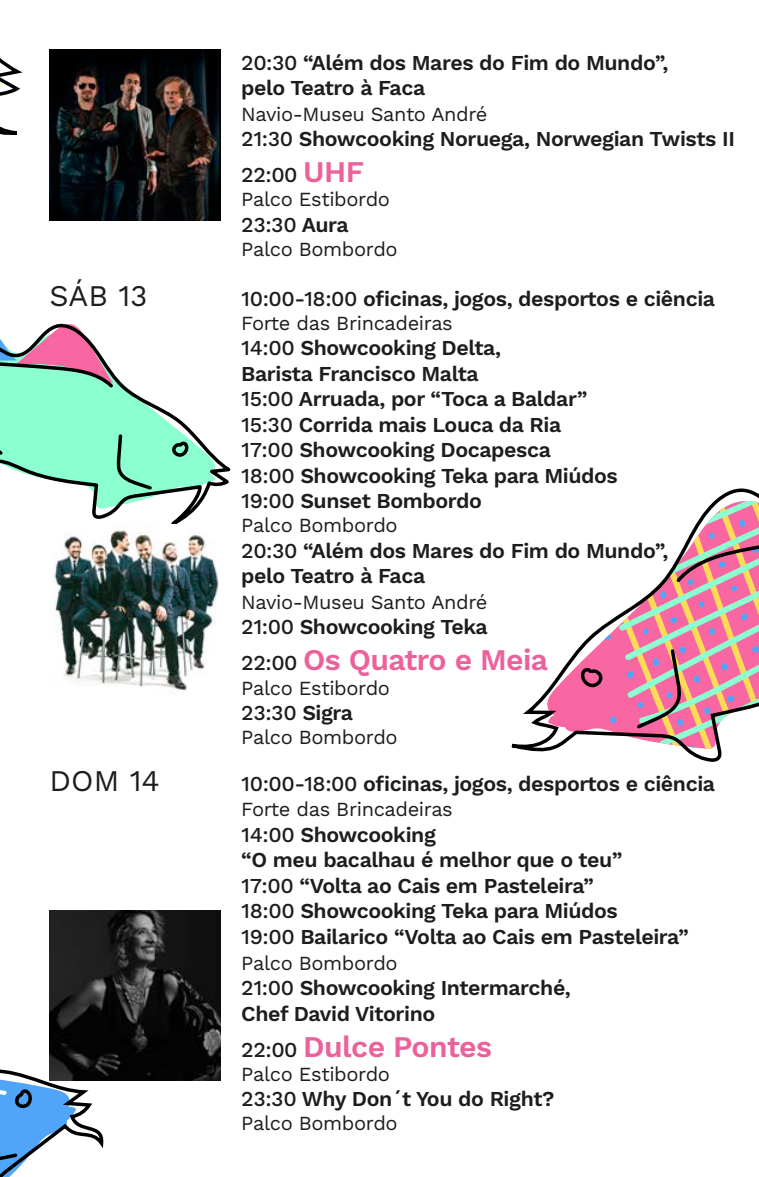
<style>
.page{position:relative;width:759px;height:1177px;background:#fff}
.page>*{position:absolute;margin:0;border:0;box-sizing:border-box;transform-origin:0 0}
.t1{font:600 30px "Work Sans";letter-spacing:-.02em;color:#ec619b}
.t2{font:30px "Work Sans";color:#1d1d1b}
.t3{font:600 21.25px/25.5px "Work Sans";letter-spacing:-.02em;color:#1d1d1b}
.t4{font:500 21.25px "Work Sans";letter-spacing:-.02em;color:#1d1d1b}
.t5{font:20px "Work Sans";letter-spacing:-.02em;color:#1d1d1b}
.s1{font-weight:500}
.s2{font-size:30px;color:#ec619b}
.s3{font-weight:600}
.s4{font-weight:500;font-size:21.25px;color:#1d1d1b}
</style>
<div class="page">
<svg style="left:0;top:1034px;width:104px;height:142px"></svg>
<svg style="left:0;top:49px;width:56px;height:172px"></svg>
<svg style="left:92px;top:404px;width:139px;height:120px"></svg>
<svg style="left:170px;top:438px;width:21px;height:19px"></svg>
<svg style="left:0;top:323px;width:154px;height:169px"></svg>
<svg style="left:511px;top:488px;width:247px;height:274px"></svg>
<svg style="left:578px;top:501px;width:180px;height:248px"></svg>
<img style="left:54px;top:530px;width:165px;height:162px">
<img style="left:50px;top:50px;width:170px;height:170px">
<img style="left:50px;top:910px;width:170px;height:170px">
<h1 class="t2" style="left:50px;top:278px;width:100px">SÁB 13</h1>
<p class="t3" style="left:241px;top:51px;width:428px"><span class="s1">20:30</span> “Além dos Mares do Fim do Mundo”, pelo Teatro à Faca</p>
<p class="t5" style="left:241px;top:102px;width:245px">Navio-Museu Santo André</p>
<p class="t3" style="left:241px;top:122px;width:495px;line-height:36px"><span class="s1">21:30</span> Showcooking Noruega, Norwegian Twists II<br><span class="s1">22:00</span> <span class="s2">UHF</span></p>
<p class="t5" style="left:241px;top:188px;width:150px">Palco Estibordo</p>
<p class="t4" style="left:241px;top:212px;width:109px">23:30 <span class="s3">Aura</span></p>
<p class="t5" style="left:241px;top:237px;width:158px">Palco Bombordo</p>
<p class="t3" style="left:241px;top:287px;width:475px"><span class="s1">10:00-18:00</span> oficinas, jogos, desportos e ciência</p>
<p class="t5" style="left:241px;top:311px;width:213px">Forte das Brincadeiras</p>
<p class="t3" style="left:241px;top:336px;width:378px"><span class="s1">14:00</span> Showcooking Delta,<br>Barista Francisco Malta<br><span class="s1">15:00</span> Arruada, por “Toca a Baldar”<br><span class="s1">15:30</span> Corrida mais Louca da Ria<br><span class="s1">17:00</span> Showcooking Docapesca<br><span class="s1">18:00</span> Showcooking Teka para Miúdos<br><span class="s1">19:00</span> Sunset Bombordo</p>
<p class="t5" style="left:241px;top:514px;width:158px">Palco Bombordo</p>
<p class="t3" style="left:241px;top:539px;width:428px"><span class="s1">20:30</span> “Além dos Mares do Fim do Mundo”, pelo Teatro à Faca</p>
<p class="t5" style="left:241px;top:590px;width:245px">Navio-Museu Santo André</p>
<p class="t3" style="left:241px;top:615px;width:248px"><span class="s1">21:00</span> Showcooking Teka</p>
<h1 class="t1" style="left:241px;top:642px;width:308px"><span class="s4">22:00</span> Os Quatro e Meia</h1>
<p class="t5" style="left:241px;top:676px;width:150px">Palco Estibordo</p>
<p class="t4" style="left:241px;top:700px;width:113px">23:30 <span class="s3">Sigra</span></p>
<p class="t5" style="left:241px;top:725px;width:158px">Palco Bombordo</p>
<h1 class="t2" style="left:50px;top:763px;width:112px">DOM 14</h1>
<p class="t3" style="left:241px;top:772px;width:475px"><span class="s1">10:00-18:00</span> oficinas, jogos, desportos e ciência</p>
<p class="t5" style="left:241px;top:797px;width:213px">Forte das Brincadeiras</p>
<p class="t3" style="left:241px;top:823px;width:448px"><span class="s1">14:00</span> Showcooking<br>“O meu bacalhau é melhor que o teu”<br><span class="s1">17:00</span> “Volta ao Cais em Pasteleira”<br><span class="s1">18:00</span> Showcooking Teka para Miúdos<br><span class="s1">19:00</span> Bailarico “Volta ao Cais em Pasteleira”</p>
<p class="t5" style="left:241px;top:950px;width:158px">Palco Bombordo</p>
<p class="t3" style="left:241px;top:976px;width:331px"><span class="s1">21:00</span> Showcooking Intermarché,<br>Chef David Vitorino</p>
<h1 class="t1" style="left:241px;top:1028px;width:252px"><span class="s4">22:00</span> Dulce Pontes</h1>
<p class="t5" style="left:241px;top:1061px;width:150px">Palco Estibordo</p>
<p class="t3" style="left:241px;top:1087px;width:314px"><span class="s1">23:30</span> Why Don´t You do Right?</p>
<p class="t5" style="left:241px;top:1111px;width:158px">Palco Bombordo</p>
</div>
